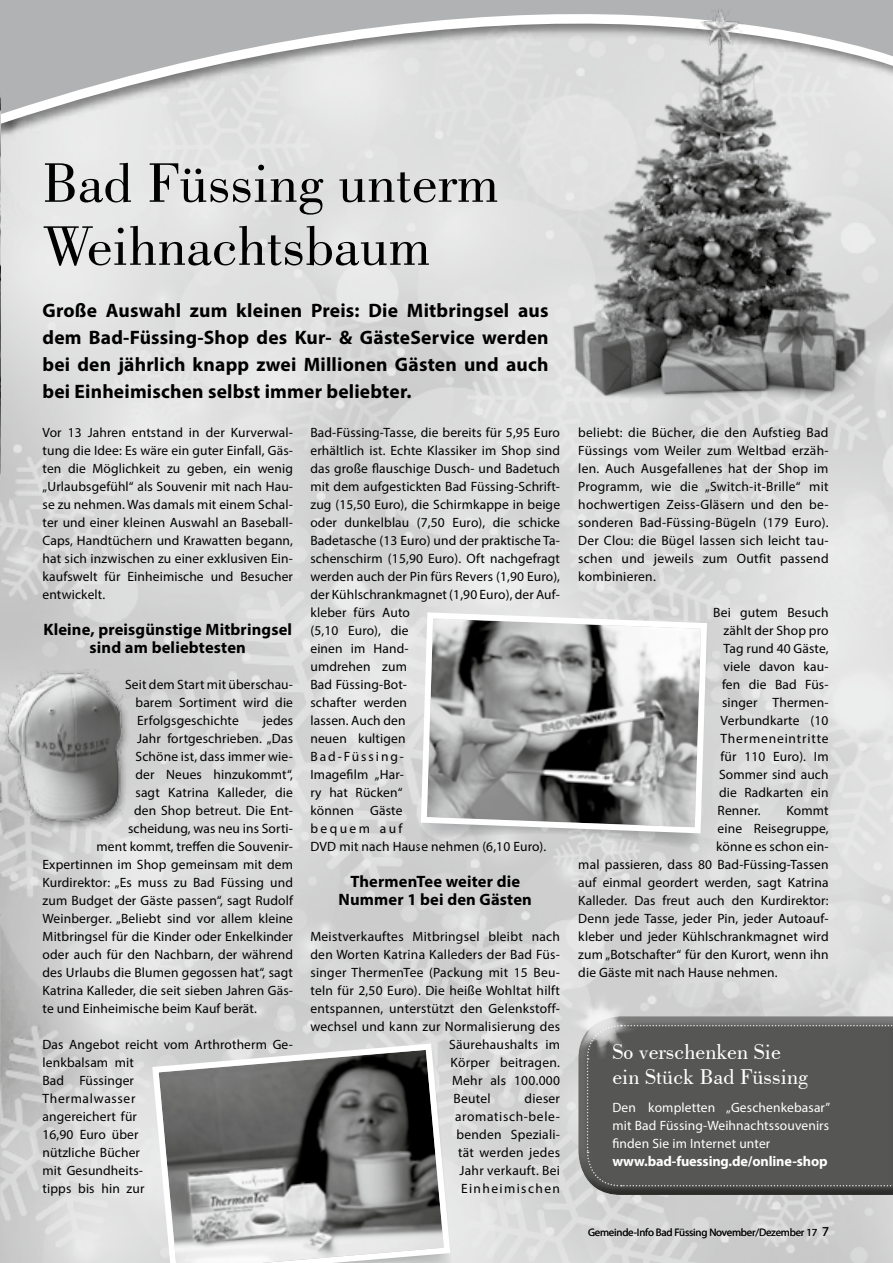
<style>
.page{position:relative;width:893px;height:1263px;background:#fff}
.page>*{position:absolute;margin:0;border:0;box-sizing:border-box;transform-origin:0 0}
.t1{font:58.5px/63px "Bodoni BT";color:#000}
.t2{font:22.5px/25.5px "Bodoni BT";color:#fff}
.t3{font:700 19.5px/27px "Myriad Pro";letter-spacing:.01em;color:#000;text-align:justify}
.t4{font:700 16.5px/18px "Myriad Pro";letter-spacing:.01em;color:#000;text-align:center}
.t5{font:700 14.25px "Myriad Pro";letter-spacing:-.01em;color:#fff}
.t6{font:13.5px/18px "Myriad Pro";letter-spacing:.01em;color:#000;text-align:justify}
.t7{font:13.5px/18px "Myriad Pro";letter-spacing:.01em;color:#fff;text-align:justify}
.t8{font:13.5px "Myriad Pro";letter-spacing:.06em;color:#000}
.t9{font:10.8px "Myriad Pro";letter-spacing:-.02em;color:#000}
.s1{font-size:13.5px}
</style>
<div class="page">
<img style="left:0;top:138px;width:893px;height:1125px">
<img style="left:0;top:263px;width:1px;height:233px">
<div style="left:0;top:0;width:23px;height:234px;background:#e4e4e4"></div>
<svg style="left:0;top:138px;width:15px;height:125px"></svg>
<div style="left:0;top:0;width:893px;height:138px;background:#e3e3e3"></div>
<svg style="left:0;top:114px;width:70px;height:10px"></svg>
<svg style="left:0;top:0;width:893px;height:114px;fill:#b6b7b7"></svg>
<img style="left:552px;top:48px;width:330px;height:368px">
<img style="left:552px;top:0;width:330px;height:48px">
<svg style="left:418px;top:836px;width:290px;height:16px;background:#cfcfd0"></svg>
<svg style="left:149px;top:1040px;width:304px;height:223px;background:#939393"></svg>
<svg style="left:418px;top:609px;width:292px;height:227px"></svg>
<div style="left:576px;top:1009px;width:317px;height:186px;background:#565655;opacity:.75"></div>
<svg style="left:562px;top:982px;width:331px;height:205px;background:#757574"></svg>
<div style="left:3px;top:670px;width:129px;height:160px;background:#000;opacity:.45"></div>
<img style="left:4px;top:669px;width:122px;height:159px">
<h1 class="t1" style="left:43px;top:150px;width:457px">Bad Füssing unterm<br>Weihnachtsbaum</h1>
<h3 class="t3" style="left:43px;top:296px;width:508px">Große Auswahl zum kleinen Preis: Die Mitbringsel aus dem Bad-Füssing-Shop des Kur- &amp; GästeService werden bei den jährlich knapp zwei Millionen Gästen und auch bei Einheimischen selbst immer beliebter.</h3>
<p class="t6" style="left:43px;top:423px;width:252px">Vor 13 Jahren entstand in der Kurverwal&shy;tung die Idee: Es wäre ein guter Einfall, Gäs&shy;ten die Möglichkeit zu geben, ein wenig „Urlaubsgefühl“ als Souvenir mit nach Hau&shy;se zu nehmen. Was damals mit einem Schal&shy;ter und einer kleinen Auswahl an Baseball-Caps, Handtüchern und Krawatten begann, hat sich inzwischen zu einer exklusiven Ein&shy;kaufswelt für Einheimische und Besucher entwickelt.</p>
<p class="t4" style="left:43px;top:620px;width:250px">Kleine, preisgünstige Mitbringsel sind am beliebtesten</p>
<p class="t6" style="left:136px;top:675px;width:159px;text-indent:-11px">Seit dem Start mit überschau&shy;barem Sortiment wird die Erfolgsgeschichte</p>
<p class="t6" style="left:263px;top:711px;width:32px">jedes</p>
<p class="t6" style="left:137px;top:729px;width:158px">Jahr fortgeschrieben. „Das</p>
<p class="t6" style="left:136px;top:747px;width:159px">Schöne ist, dass immer wie-</p>
<p class="t6" style="left:136px;top:765px;width:159px">der Neues hinzukommt“,</p>
<p class="t6" style="left:136px;top:783px;width:159px">sagt Katrina Kalleder, die</p>
<p class="t6" style="left:134px;top:801px;width:161px">den Shop betreut. Die Ent-</p>
<p class="t6" style="left:128px;top:819px;width:167px">scheidung, was neu ins Sorti-</p>
<p class="t6" style="left:97px;top:837px;width:198px">ment kommt, treffen die Souvenir-</p>
<p class="t6" style="left:43px;top:855px;width:252px">Expertinnen im Shop gemeinsam mit dem</p>
<p class="t6" style="left:43px;top:873px;width:252px">Kurdirektor: „Es muss zu Bad Füssing und</p>
<p class="t6" style="left:43px;top:891px;width:252px">zum Budget der Gäste passen“, sagt Rudolf</p>
<p class="t6" style="left:43px;top:909px;width:252px">Weinberger. „Beliebt sind vor allem kleine</p>
<p class="t6" style="left:43px;top:927px;width:252px">Mitbringsel für die Kinder oder Enkelkinder</p>
<p class="t6" style="left:43px;top:945px;width:252px">oder auch für den Nachbarn, der während</p>
<p class="t6" style="left:43px;top:963px;width:252px">des Urlaubs die Blumen gegossen hat“, sagt</p>
<p class="t6" style="left:43px;top:981px;width:252px">Katrina Kalleder, die seit sieben Jahren Gäs-</p>
<p class="t6" style="left:43px;top:999px;width:216px">te und Einheimische beim Kauf berät.</p>
<p class="t6" style="left:43px;top:1035px;width:252px;text-align:left">Das Angebot reicht vom Arthrotherm Ge&shy;lenkbalsam mit<br>Bad Füssinger<br>Thermalwasser<br>angereichert für<br>16,90 Euro über<br>nützliche Bücher<br>mit Gesundheits-<br>tipps bis hin zur</p>
<p class="t6" style="left:310px;top:423px;width:251px;text-align:left">Bad-Füssing-Tasse, die bereits für 5,95 Euro erhältlich ist. Echte Klassiker im Shop sind das große flauschige Dusch- und Badetuch mit dem aufgestickten Bad Füssing-Schrift&shy;zug (15,50 Euro), die Schirmkappe in beige oder dunkelblau (7,50 Euro), die schicke<br>Badetasche (13 Euro) und der praktische Ta&shy;schenschirm (15,90 Euro). Oft nachgefragt werden auch der Pin fürs Revers (1,90 Euro), der Kühlschrankmagnet (1,90 Euro), der Auf&shy;kleber fürs Auto<br>(5,10 Euro), die<br>einen im Hand-<br>umdrehen zum<br>Bad Füssing-Bot-<br>schafter werden<br>lassen. Auch den<br>neuen kultigen<br>Bad-Füssing-<br>Imagefilm „Har-<br>ry hat Rücken“<br>können Gäste<br>bequem auf<br>DVD mit nach Hause nehmen (6,10 Euro).</p>
<p class="t4" style="left:338px;top:872px;width:195px">ThermenTee weiter die<br>Nummer 1 bei den Gästen</p>
<p class="t6" style="left:310px;top:927px;width:251px">Meistverkauftes Mitbringsel bleibt nach</p>
<p class="t6" style="left:310px;top:945px;width:251px">den Worten Katrina Kalleders der Bad Füs-</p>
<p class="t6" style="left:310px;top:963px;width:251px">singer ThermenTee (Packung mit 15 Beu-</p>
<p class="t6" style="left:310px;top:981px;width:251px">teln für 2,50 Euro). Die heiße Wohltat hilft</p>
<p class="t6" style="left:310px;top:999px;width:251px">entspannen, unterstützt den Gelenkstoff-</p>
<p class="t6" style="left:310px;top:1017px;width:251px">wechsel und kann zur Normalisierung des</p>
<p class="t6" style="left:449px;top:1035px;width:112px">Säurehaushalts im</p>
<p class="t6" style="left:451px;top:1053px;width:111px">Körper beitragen.</p>
<p class="t6" style="left:452px;top:1071px;width:109px">Mehr als 100.000</p>
<p class="t6" style="left:454px;top:1089px;width:39px">Beutel</p>
<p class="t6" style="left:455px;top:1089px;width:107px;text-align:right">dieser aromatisch-bele&shy;benden Speziali&shy;tät werden jedes<br>Jahr verkauft. Bei<br>Einheimischen</p>
<p class="t6" style="left:578px;top:423px;width:252px">beliebt: die Bücher, die den Aufstieg Bad Füssings vom Weiler zum Weltbad erzäh&shy;len. Auch Ausgefallenes hat der Shop im Programm, wie die „Switch-it-Brille“ mit hochwertigen Zeiss-Gläsern und den be&shy;sonderen Bad-Füssing-Bügeln (179 Euro).<br>Der Clou: die Bügel lassen sich leicht tau&shy;schen und jeweils zum Outfit passend kombinieren.</p>
<p class="t6" style="left:713px;top:603px;width:117px">Bei gutem Besuch</p>
<p class="t6" style="left:724px;top:621px;width:106px">zählt der Shop pro</p>
<p class="t6" style="left:724px;top:639px;width:107px">Tag rund 40 Gäste,</p>
<p class="t6" style="left:724px;top:657px;width:106px">viele davon kau-</p>
<p class="t6" style="left:722px;top:675px;width:108px">fen die Bad Füs-</p>
<p class="t6" style="left:722px;top:693px;width:108px">singer Thermen-</p>
<p class="t6" style="left:721px;top:711px;width:109px">Verbundkarte (10</p>
<p class="t8" style="left:721px;top:730px;width:110px">Thermeneintritte</p>
<p class="t6" style="left:721px;top:747px;width:110px">für 110 Euro). Im</p>
<p class="t6" style="left:719px;top:765px;width:111px">Sommer sind auch</p>
<p class="t6" style="left:719px;top:783px;width:111px">die Radkarten ein</p>
<p class="t6" style="left:718px;top:801px;width:45px">Renner.</p>
<p class="t6" style="left:786px;top:801px;width:44px">Kommt</p>
<p class="t6" style="left:718px;top:819px;width:112px">eine Reisegruppe,</p>
<p class="t6" style="left:716px;top:837px;width:114px">könne es schon ein-</p>
<p class="t6" style="left:578px;top:855px;width:252px">mal passieren, dass 80 Bad-Füssing-Tassen</p>
<p class="t6" style="left:578px;top:873px;width:252px">auf einmal geordert werden, sagt Katrina</p>
<p class="t6" style="left:578px;top:891px;width:252px">Kalleder. Das freut auch den Kurdirektor:</p>
<p class="t6" style="left:578px;top:909px;width:252px">Denn jede Tasse, jeder Pin, jeder Autoauf-</p>
<p class="t6" style="left:578px;top:927px;width:252px">kleber und jeder Kühlschrankmagnet wird</p>
<p class="t6" style="left:578px;top:945px;width:252px">zum „Botschafter“ für den Kurort, wenn ihn</p>
<p class="t6" style="left:578px;top:963px;width:201px">die Gäste mit nach Hause nehmen.</p>
<h2 class="t2" style="left:612px;top:1038px;width:197px">So verschenken Sie ein Stück Bad Füssing</h2>
<p class="t7" style="left:612px;top:1098px;width:220px">Den kompletten „Geschenkebasar” mit Bad Füssing-Weihnachtssouvenirs finden Sie im Internet unter</p>
<p class="t5" style="left:612px;top:1152px;width:217px">www.bad-fuessing.de/online-shop</p>
<p class="t9" style="left:588px;top:1226px;width:243px">Gemeinde-Info Bad Füssing November/Dezember 17 <span class="s1">7</span></p>
</div>
